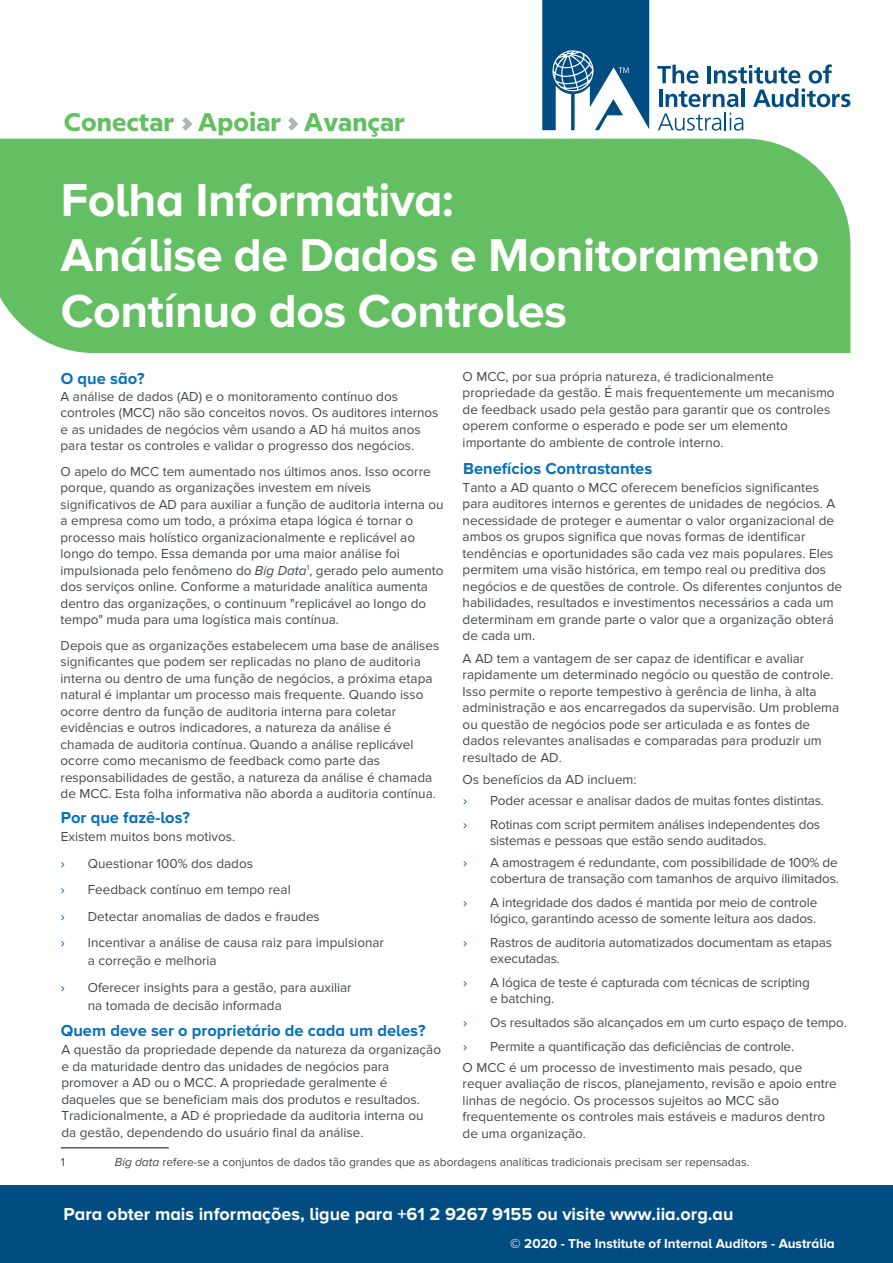
<style>
.page{position:relative;width:893px;height:1263px;background:#fff}
.page>*{position:absolute;margin:0;border:0;box-sizing:border-box;transform-origin:0 0}
.t1{font:700 48px/55.5px "Proxima Nova A";letter-spacing:-.01em;color:#fff}
.t2{font:700 25.5px "Milliard";color:#64be62}
.t3{font:700 18px "Proxima Nova A";color:#fff}
.t4{font:700 16.5px "Proxima Nova A";color:#0a70b9}
.t5{font:13.5px/16.5px "Proxima Nova";color:#44484b}
.t6{font:700 13.5px "Proxima Nova A";color:#fff}
.t7{font:13.5px "Proxima Nova";color:#014d81}
.t8{font:12px "Proxima Nova";color:#44484b}
.s1{font-style:italic}
</style>
<div class="page">
<div style="left:0;top:139px;width:850px;height:214px;background:#64be62"></div>
<svg style="left:657px;top:64px;width:193px;height:67px"></svg>
<svg style="left:542px;top:0;width:107px;height:130px"></svg>
<div style="left:0;top:1185px;width:893px;height:78px;background:#014d81"></div>
<hr style="left:61px;top:1147px;width:108px;height:1px;background:#000001">
<svg style="left:182px;top:117px;width:10px;height:14px"></svg>
<svg style="left:288px;top:117px;width:10px;height:14px"></svg>
<h2 class="t2" style="left:64px;top:102px;width:343px">Conectar Apoiar Avançar</h2>
<h1 class="t1" style="left:61px;top:171px;width:760px">Folha Informativa:<br>Análise de Dados e Monitoramento<br>Contínuo dos Controles</h1>
<p class="t4" style="left:61px;top:369px;width:85px">O que são?</p>
<p class="t5" style="left:61px;top:388px;width:379px">A análise de dados (AD) e o monitoramento contínuo dos controles (MCC) não são conceitos novos. Os auditores internos e as unidades de negócios vêm usando a AD há muitos anos para testar os controles e validar o progresso dos negócios.</p>
<p class="t5" style="left:61px;top:463px;width:385px">O apelo do MCC tem aumentado nos últimos anos. Isso ocorre porque, quando as organizações investem em níveis significativos de AD para auxiliar a função de auditoria interna ou a empresa como um todo, a próxima etapa lógica é tornar o processo mais holístico organizacionalmente e replicável ao longo do tempo. Essa demanda por uma maior análise foi impulsionada pelo fenômeno do <span class="s1">Big Data</span><sup>1</sup>, gerado pelo aumento dos serviços online. Conforme a maturidade analítica aumenta dentro das organizações, o continuum "replicável ao longo do tempo" muda para uma logística mais contínua.</p>
<p class="t5" style="left:61px;top:637px;width:380px">Depois que as organizações estabelecem uma base de análises significantes que podem ser replicadas no plano de auditoria interna ou dentro de uma função de negócios, a próxima etapa natural é implantar um processo mais frequente. Quando isso ocorre dentro da função de auditoria interna para coletar evidências e outros indicadores, a natureza da análise é chamada de auditoria contínua. Quando a análise replicável ocorre como mecanismo de feedback como parte das responsabilidades de gestão, a natureza da análise é chamada de MCC. Esta folha informativa não aborda a auditoria contínua.</p>
<p class="t4" style="left:61px;top:808px;width:131px">Por que fazê-los?</p>
<p class="t5" style="left:61px;top:829px;width:176px">Existem muitos bons motivos.</p>
<p class="t7" style="left:61px;top:855px;width:5px">›</p>
<p class="t5" style="left:88px;top:855px;width:167px">Questionar 100% dos dados</p>
<p class="t7" style="left:61px;top:882px;width:5px">›</p>
<p class="t5" style="left:88px;top:882px;width:204px">Feedback contínuo em tempo real</p>
<p class="t7" style="left:61px;top:908px;width:5px">›</p>
<p class="t5" style="left:88px;top:908px;width:234px">Detectar anomalias de dados e fraudes</p>
<p class="t7" style="left:61px;top:935px;width:5px">›</p>
<p class="t5" style="left:88px;top:934px;width:298px;line-height:18px">Incentivar a análise de causa raiz para impulsionar a correção e melhoria</p>
<p class="t7" style="left:61px;top:979px;width:5px">›</p>
<p class="t5" style="left:88px;top:978px;width:265px;line-height:18px">Oferecer insights para a gestão, para auxiliar na tomada de decisão informada</p>
<p class="t5" style="left:61px;top:1042px;width:381px">A questão da propriedade depende da natureza da organização e da maturidade dentro das unidades de negócios para promover a AD ou o MCC. A propriedade geralmente é daqueles que se beneficiam mais dos produtos e resultados.<br>Tradicionalmente, a AD é propriedade da auditoria interna ou da gestão, dependendo do usuário final da análise.</p>
<p class="t4" style="left:61px;top:1021px;width:366px">Quem deve ser o proprietário de cada um deles?</p>
<p class="t5" style="left:463px;top:368px;width:373px">O MCC, por sua própria natureza, é tradicionalmente propriedade da gestão. É mais frequentemente um mecanismo de feedback usado pela gestão para garantir que os controles operem conforme o esperado e pode ser um elemento importante do ambiente de controle interno.</p>
<p class="t5" style="left:463px;top:479px;width:381px">Tanto a AD quanto o MCC oferecem benefícios significantes para auditores internos e gerentes de unidades de negócios. A necessidade de proteger e aumentar o valor organizacional de ambos os grupos significa que novas formas de identificar tendências e oportunidades são cada vez mais populares. Eles permitem uma visão histórica, em tempo real ou preditiva dos negócios e de questões de controle. Os diferentes conjuntos de habilidades, resultados e investimentos necessários a cada um determinam em grande parte o valor que a organização obterá de cada um.</p>
<p class="t5" style="left:463px;top:650px;width:378px">A AD tem a vantagem de ser capaz de identificar e avaliar rapidamente um determinado negócio ou questão de controle.<br>Isso permite o reporte tempestivo à gerência de linha, à alta administração e aos encarregados da supervisão. Um problema ou questão de negócios pode ser articulada e as fontes de dados relevantes analisadas e comparadas para produzir um resultado de AD.</p>
<p class="t5" style="left:463px;top:772px;width:175px">Os benefícios da AD incluem:</p>
<p class="t7" style="left:463px;top:793px;width:5px">›</p>
<p class="t5" style="left:490px;top:793px;width:335px">Poder acessar e analisar dados de muitas fontes distintas.</p>
<p class="t7" style="left:463px;top:816px;width:5px">›</p>
<p class="t5" style="left:490px;top:816px;width:332px">Rotinas com script permitem análises independentes dos sistemas e pessoas que estão sendo auditados.</p>
<p class="t7" style="left:463px;top:855px;width:5px">›</p>
<p class="t5" style="left:490px;top:855px;width:350px">A amostragem é redundante, com possibilidade de 100% de cobertura de transação com tamanhos de arquivo ilimitados.</p>
<p class="t7" style="left:463px;top:895px;width:5px">›</p>
<p class="t5" style="left:490px;top:895px;width:329px">A integridade dos dados é mantida por meio de controle lógico, garantindo acesso de somente leitura aos dados.</p>
<p class="t7" style="left:463px;top:935px;width:5px">›</p>
<p class="t5" style="left:490px;top:935px;width:343px">Rastros de auditoria automatizados documentam as etapas executadas.</p>
<p class="t7" style="left:463px;top:975px;width:5px">›</p>
<p class="t5" style="left:490px;top:975px;width:321px">A lógica de teste é capturada com técnicas de scripting e batching.</p>
<p class="t7" style="left:463px;top:1015px;width:5px">›</p>
<p class="t5" style="left:490px;top:1015px;width:358px">Os resultados são alcançados em um curto espaço de tempo.</p>
<p class="t7" style="left:463px;top:1038px;width:5px">›</p>
<p class="t5" style="left:490px;top:1038px;width:306px">Permite a quantificação das deficiências de controle.</p>
<p class="t4" style="left:463px;top:459px;width:191px">Benefícios Contrastantes</p>
<p class="t5" style="left:463px;top:1059px;width:376px">O MCC é um processo de investimento mais pesado, que requer avaliação de riscos, planejamento, revisão e apoio entre linhas de negócio. Os processos sujeitos ao MCC são frequentemente os controles mais estáveis e maduros dentro de uma organização.</p>
<p class="t8" style="left:61px;top:1155px;width:6px">1</p>
<p class="t8" style="left:115px;top:1155px;width:636px"><span class="s1">Big data</span> refere-se a conjuntos de dados tão grandes que as abordagens analíticas tradicionais precisam ser repensadas.</p>
<h3 class="t3" style="left:64px;top:1204px;width:671px">Para obter mais informações, ligue para +61 2 9267 9155 ou visite www.iia.org.au</h3>
<p class="t6" style="left:510px;top:1236px;width:326px">© 2020 - The Institute of Internal Auditors - Austrália</p>
</div>
